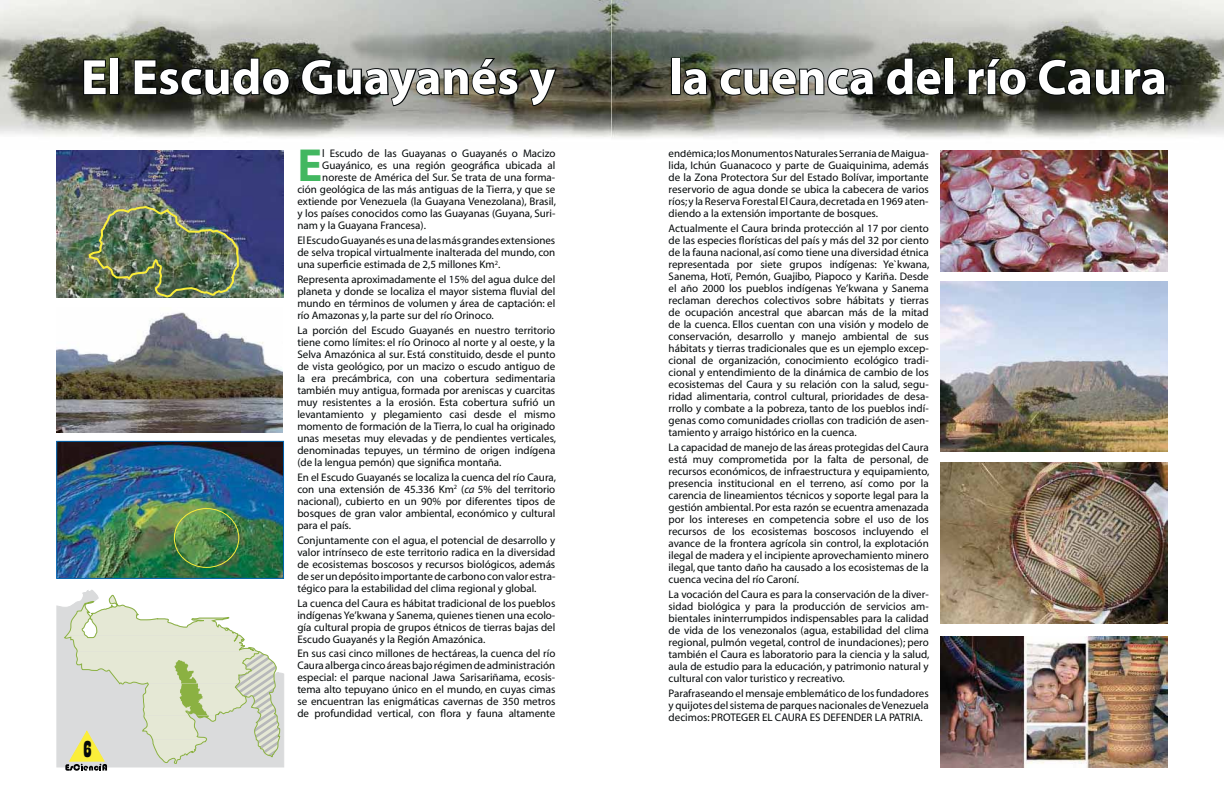
<style>
.page{position:relative;width:1224px;height:792px;background:#fff}
.page>*{position:absolute;margin:0;border:0;box-sizing:border-box;transform-origin:0 0}
.t1{font:700 50px "Myriad";color:#fff}
.t2{font:700 46.6px "Myriad";color:#42b760}
.t3{font:24px "Playbill";color:#040809;scale:1.2 1}
.t4{font:11px/12px "Myriad";color:#040809;text-align:justify}
.s1{font-style:italic}
</style>
<div class="page">
<img style="left:0;top:0;width:1224px;height:138px">
<svg style="left:82px;top:57px;width:38px;height:39px"></svg>
<svg style="left:133px;top:57px;width:128px;height:40px;background:#25281f"></svg>
<div style="left:262px;top:68px;width:28px;height:28px;border:2px solid #040809;border-radius:50%"></div>
<div style="left:270px;top:74px;width:12px;height:16px;border:2px solid #040809;border-radius:50%"></div>
<svg style="left:300px;top:56px;width:219px;height:51px;background:#5a5c54"></svg>
<svg style="left:527px;top:67px;width:31px;height:40px"></svg>
<img style="left:58px;top:443px;width:224px;height:134px">
<div style="left:56px;top:441px;width:228px;height:138px;border:1px solid #0064b0"></div>
<div style="left:174px;top:508px;width:65px;height:60px;border:1px solid #fbee3a;border-radius:50%"></div>
<img style="left:57px;top:312px;width:226px;height:121px">
<img style="left:57px;top:151px;width:226px;height:146px">
<img style="left:87px;top:205px;width:153px;height:93px">
<svg style="left:57px;top:590px;width:227px;height:177px"></svg>
<svg style="left:64px;top:595px;width:216px;height:176px"></svg>
<svg style="left:670px;top:56px;width:497px;height:41px;background:#3f4238"></svg>
<img style="left:940px;top:462px;width:227px;height:161px">
<img style="left:940px;top:282px;width:227px;height:170px">
<img style="left:940px;top:151px;width:227px;height:120px">
<img style="left:940px;top:637px;width:227px;height:131px">
<h1 class="t1" style="left:81px;top:59px;width:476px">El Escudo Guayanés y</h1>
<h3 class="t3" style="left:82px;top:734px;width:10px">6</h3>
<h2 class="t2" style="left:297px;top:148px;width:26px">E</h2>
<p class="t4" style="left:322px;top:149px;width:235px">l Escudo de las Guayanas o Guayanés o Macizo</p>
<p class="t4" style="left:322px;top:161px;width:235px">Guayánico, es una región geográfica ubicada al</p>
<p class="t4" style="left:322px;top:173px;width:235px">noreste de América del Sur. Se trata de una forma-</p>
<p class="t4" style="left:297px;top:185px;width:259px">ción geológica de las más antiguas de la Tierra, y que se</p>
<p class="t4" style="left:297px;top:197px;width:260px">extiende por Venezuela (la Guayana Venezolana), Brasil,</p>
<p class="t4" style="left:297px;top:209px;width:259px">y los países conocidos como las Guayanas (Guyana, Suri-</p>
<p class="t4" style="left:297px;top:221px;width:130px">nam y la Guayana Francesa).</p>
<p class="t4" style="left:297px;top:235px;width:259px">El Escudo Guayanés es una de las más grandes extensiones de selva tropical virtualmente inalterada del mundo, con una superficie estimada de 2,5 millones Km<sup>2</sup>.</p>
<p class="t4" style="left:297px;top:274px;width:259px">Representa aproximadamente el 15% del agua dulce del planeta y donde se localiza el mayor sistema fluvial del mundo en términos de volumen y área de captación: el río Amazonas y, la parte sur del río Orinoco.</p>
<p class="t4" style="left:297px;top:325px;width:260px">La porción del Escudo Guayanés en nuestro territorio tiene como límites: el río Orinoco al norte y al oeste, y la Selva Amazónica al sur. Está constituido, desde el punto de vista geológico, por un macizo o escudo antiguo de la era precámbrica, con una cobertura sedimentaria también muy antigua, formada por areniscas y cuarcitas muy resistentes a la erosión. Esta cobertura sufrió un levantamiento y plegamiento casi desde el mismo momento de formación de la Tierra, lo cual ha originado unas mesetas muy elevadas y de pendientes verticales, denominadas tepuyes, un término de origen indígena (de la lengua pemón) que significa montaña.</p>
<p class="t4" style="left:297px;top:472px;width:260px">En el Escudo Guayanés se localiza la cuenca del río Caura, con una extensión de 45.336 Km<sup>2</sup> (<span class="s1">ca</span> 5% del territorio nacional), cubierto en un 90% por diferentes tipos de bosques de gran valor ambiental, económico y cultural para el país.</p>
<p class="t4" style="left:297px;top:535px;width:259px">Conjuntamente con el agua, el potencial de desarrollo y valor intrínseco de este territorio radica en la diversidad de ecosistemas boscosos y recursos biológicos, además de ser un depósito importante de carbono con valor estra&shy;tégico para la estabilidad del clima regional y global.</p>
<p class="t4" style="left:297px;top:598px;width:259px">La cuenca del Caura es hábitat tradicional de los pueblos indígenas Ye’kwana y Sanema, quienes tienen una ecolo&shy;gía cultural propia de grupos étnicos de tierras bajas del Escudo Guayanés y la Región Amazónica.</p>
<p class="t4" style="left:297px;top:648px;width:260px">En sus casi cinco millones de hectáreas, la cuenca del río Caura alberga cinco áreas bajo régimen de administración especial: el parque nacional Jawa Sarisariñama, ecosis&shy;tema alto tepuyano único en el mundo, en cuyas cimas se encuentran las enigmáticas cavernas de 350 metros de profundidad vertical, con flora y fauna altamente</p>
<h1 class="t1" style="left:669px;top:59px;width:500px">la cuenca del río Caura</h1>
<p class="t4" style="left:669px;top:149px;width:262px">endémica; los Monumentos Naturales Serranía de Maigua&shy;lida, Ichún Guanacoco y parte de Guaiquinima, además de la Zona Protectora Sur del Estado Bolívar, importante reservorio de agua donde se ubica la cabecera de varios ríos; y la Reserva Forestal El Caura, decretada en 1969 aten&shy;diendo a la extensión importante de bosques.</p>
<p class="t4" style="left:669px;top:223px;width:262px">Actualmente el Caura brinda protección al 17 por ciento de las especies florísticas del país y más del 32 por ciento de la fauna nacional, así como tiene una diversidad étnica representada por siete grupos indígenas: Ye`kwana, Sanema, Hotï, Pemón, Guajibo, Piapoco y Kariña. Desde el año 2000 los pueblos indígenas Ye’kwana y Sanema reclaman derechos colectivos sobre hábitats y tierras de ocupación ancestral que abarcan más de la mitad de la cuenca. Ellos cuentan con una visión y modelo de conservación, desarrollo y manejo ambiental de sus hábitats y tierras tradicionales que es un ejemplo excep&shy;cional de organización, conocimiento ecológico tradi&shy;cional y entendimiento de la dinámica de cambio de los ecosistemas del Caura y su relación con la salud, segu&shy;ridad alimentaria, control cultural, prioridades de desa&shy;rrollo y combate a la pobreza, tanto de los pueblos indí&shy;genas como comunidades criollas con tradición de asen&shy;tamiento y arraigo histórico en la cuenca.</p>
<p class="t4" style="left:669px;top:442px;width:262px">La capacidad de manejo de las áreas protegidas del Caura está muy comprometida por la falta de personal, de recursos económicos, de infraestructura y equipamiento, presencia institucional en el terreno, así como por la carencia de lineamientos técnicos y soporte legal para la gestión ambiental. Por esta razón se ecuentra amenazada por los intereses en competencia sobre el uso de los recursos de los ecosistemas boscosos incluyendo el avance de la frontera agrícola sin control, la explotación ilegal de madera y el incipiente aprovechamiento minero ilegal, que tanto daño ha causado a los ecosistemas de la cuenca vecina del río Caroní.</p>
<p class="t4" style="left:669px;top:589px;width:262px">La vocación del Caura es para la conservación de la diver&shy;sidad biológica y para la producción de servicios am&shy;bientales ininterrumpidos indispensables para la calidad de vida de los venezonalos (agua, estabilidad del clima regional, pulmón vegetal, control de inundaciones); pero también el Caura es laboratorio para la ciencia y la salud, aula de estudio para la educación, y patrimonio natural y cultural con valor turistico y recreativo.</p>
<p class="t4" style="left:669px;top:688px;width:262px">Parafraseando el mensaje emblemático de los fundadores y quijotes del sistema de parques nacionales de Venezuela decimos: PROTEGER EL CAURA ES DEFENDER LA PATRIA.</p>
</div>
